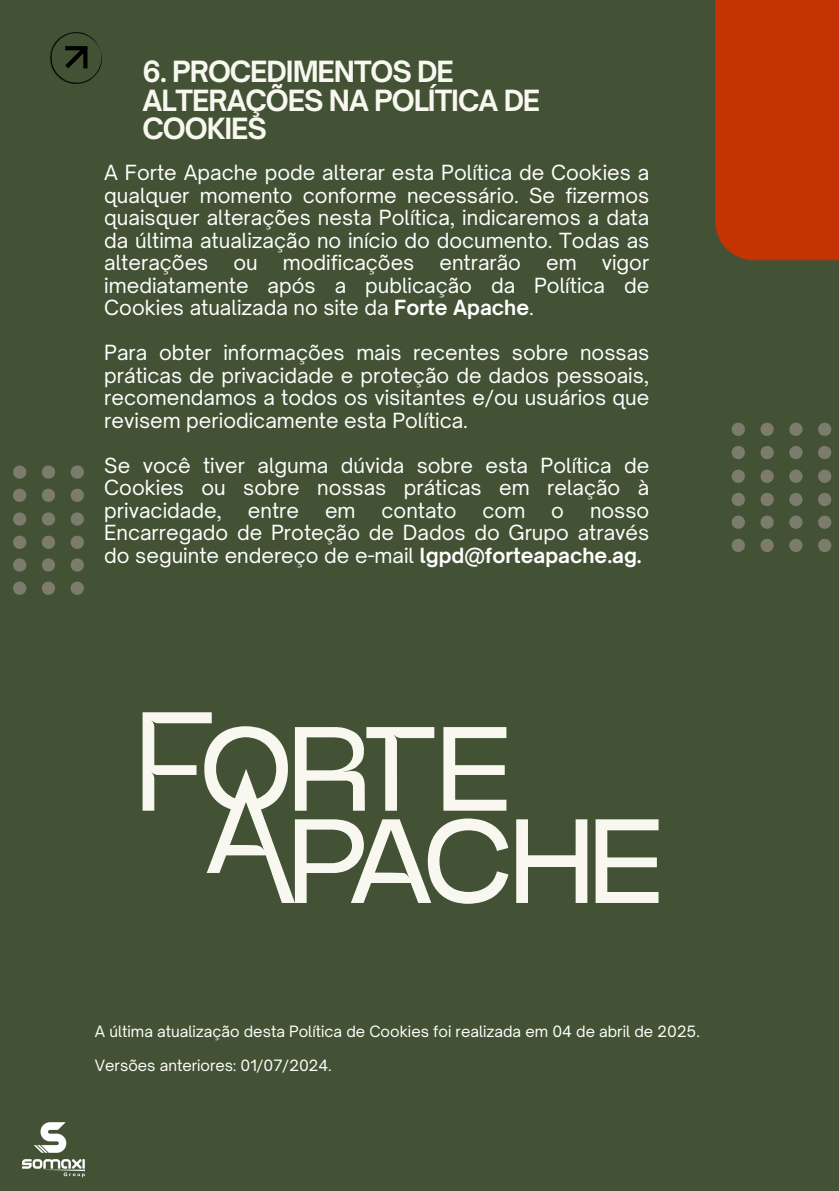
<style>
.page{position:relative;width:839px;height:1191px;background:#fff}
.page>*{position:absolute;margin:0;border:0;box-sizing:border-box;transform-origin:0 0}
.t1{font:700 28px/28.4px "Open Sauce One";letter-spacing:-.04em;color:#f8f8f0}
.t2{font:20px/22.4px "Open Sauce One";color:#fff;text-align:justify}
.t3{font:15px "Open Sauce One";color:#fff}
.s1{font-weight:700}
</style>
<div class="page">
<div style="left:0;top:0;width:838px;height:1190px;background:#435234"></div>
<div style="left:715px;top:0;width:123px;height:260px;background:#c53204"></div>
<svg style="left:13px;top:465px;width:13px;height:14px"></svg>
<svg style="left:42px;top:465px;width:13px;height:14px"></svg>
<svg style="left:71px;top:465px;width:13px;height:14px"></svg>
<svg style="left:13px;top:489px;width:13px;height:13px"></svg>
<svg style="left:42px;top:489px;width:13px;height:13px"></svg>
<svg style="left:71px;top:489px;width:13px;height:13px"></svg>
<svg style="left:13px;top:512px;width:13px;height:14px"></svg>
<svg style="left:42px;top:512px;width:13px;height:14px"></svg>
<svg style="left:71px;top:512px;width:13px;height:14px"></svg>
<svg style="left:13px;top:536px;width:13px;height:13px"></svg>
<svg style="left:42px;top:536px;width:13px;height:13px"></svg>
<svg style="left:71px;top:536px;width:13px;height:13px"></svg>
<svg style="left:13px;top:558px;width:13px;height:14px"></svg>
<svg style="left:42px;top:558px;width:13px;height:14px"></svg>
<svg style="left:71px;top:558px;width:13px;height:14px"></svg>
<svg style="left:13px;top:582px;width:13px;height:12px"></svg>
<svg style="left:42px;top:582px;width:13px;height:12px"></svg>
<svg style="left:71px;top:582px;width:13px;height:12px"></svg>
<svg style="left:731px;top:423px;width:13px;height:13px"></svg>
<svg style="left:760px;top:423px;width:13px;height:13px"></svg>
<svg style="left:789px;top:423px;width:13px;height:13px"></svg>
<svg style="left:818px;top:423px;width:13px;height:13px"></svg>
<svg style="left:731px;top:446px;width:13px;height:13px"></svg>
<svg style="left:760px;top:446px;width:13px;height:13px"></svg>
<svg style="left:789px;top:446px;width:13px;height:13px"></svg>
<svg style="left:818px;top:446px;width:13px;height:13px"></svg>
<svg style="left:731px;top:470px;width:13px;height:13px"></svg>
<svg style="left:760px;top:470px;width:13px;height:13px"></svg>
<svg style="left:789px;top:470px;width:13px;height:13px"></svg>
<svg style="left:818px;top:470px;width:13px;height:13px"></svg>
<svg style="left:731px;top:493px;width:13px;height:13px"></svg>
<svg style="left:760px;top:493px;width:13px;height:13px"></svg>
<svg style="left:789px;top:493px;width:13px;height:13px"></svg>
<svg style="left:818px;top:493px;width:13px;height:13px"></svg>
<svg style="left:731px;top:516px;width:13px;height:13px"></svg>
<svg style="left:760px;top:516px;width:13px;height:13px"></svg>
<svg style="left:789px;top:516px;width:13px;height:13px"></svg>
<svg style="left:818px;top:516px;width:13px;height:13px"></svg>
<svg style="left:731px;top:539px;width:13px;height:13px"></svg>
<svg style="left:760px;top:539px;width:13px;height:13px"></svg>
<svg style="left:789px;top:539px;width:13px;height:13px"></svg>
<svg style="left:818px;top:539px;width:13px;height:13px"></svg>
<img style="left:23px;top:1122px;width:61px;height:56px">
<img style="left:51px;top:33px;width:51px;height:51px">
<svg style="left:65px;top:46px;width:22px;height:22px"></svg>
<svg style="left:516px;top:819px;width:71px;height:84px"></svg>
<svg style="left:595px;top:819px;width:63px;height:84px"></svg>
<svg style="left:143px;top:712px;width:365px;height:192px"></svg>
<p class="t1" style="left:143px;top:57px;width:399px">6. PROCEDIMENTOS DE<br>ALTERAÇÕES NA POLÍTICA DE<br>COOKIES</p>
<h1 class="t2" style="left:104px;top:162px;width:546px">A Forte Apache pode alterar esta Política de Cookies a qualquer momento conforme necessário. Se fizermos quaisquer alterações nesta Política, indicaremos a data da última atualização no início do documento. Todas as alterações</h1>
<h1 class="t2" style="left:104px;top:251px;width:546px;text-indent:497px">vigor imediatamente após a publicação da Política de Cookies atualizada no site da <span class="s1">Forte Apache</span>.</h1>
<h2 class="t2" style="left:104px;top:342px;width:546px">Para obter informações mais recentes sobre nossas práticas de privacidade e proteção de dados pessoais, recomendamos a todos os visitantes e/ou usuários que revisem periodicamente esta Política.</h2>
<p class="t2" style="left:104px;top:454px;width:546px">Se você tiver alguma dúvida sobre esta Política de Cookies ou sobre nossas práticas em relação à privacidade,</p>
<h1 class="t2" style="left:233px;top:251px;width:26px">ou</h1>
<h1 class="t2" style="left:283px;top:251px;width:133px">modificações</h1>
<h1 class="t2" style="left:439px;top:251px;width:83px">entrarão</h1>
<h1 class="t2" style="left:546px;top:251px;width:32px">em</h1>
<p class="t2" style="left:248px;top:499px;width:53px">entre</p>
<p class="t2" style="left:325px;top:499px;width:32px">em</p>
<p class="t2" style="left:381px;top:499px;width:77px">contato</p>
<p class="t2" style="left:482px;top:499px;width:44px">com</p>
<p class="t2" style="left:551px;top:499px;width:14px">o</p>
<p class="t2" style="left:104px;top:499px;width:546px;text-indent:485px">nosso Encarregado de Proteção de Dados do Grupo através do seguinte endereço de e-mail <span class="s1">lgpd@forteapache.ag.</span></p>
<h2 class="t3" style="left:95px;top:1022px;width:606px">A última atualização desta Política de Cookies foi realizada em 04 de abril de 2025.</h2>
<h2 class="t3" style="left:95px;top:1056px;width:238px">Versões anteriores: 01/07/2024.</h2>
</div>
